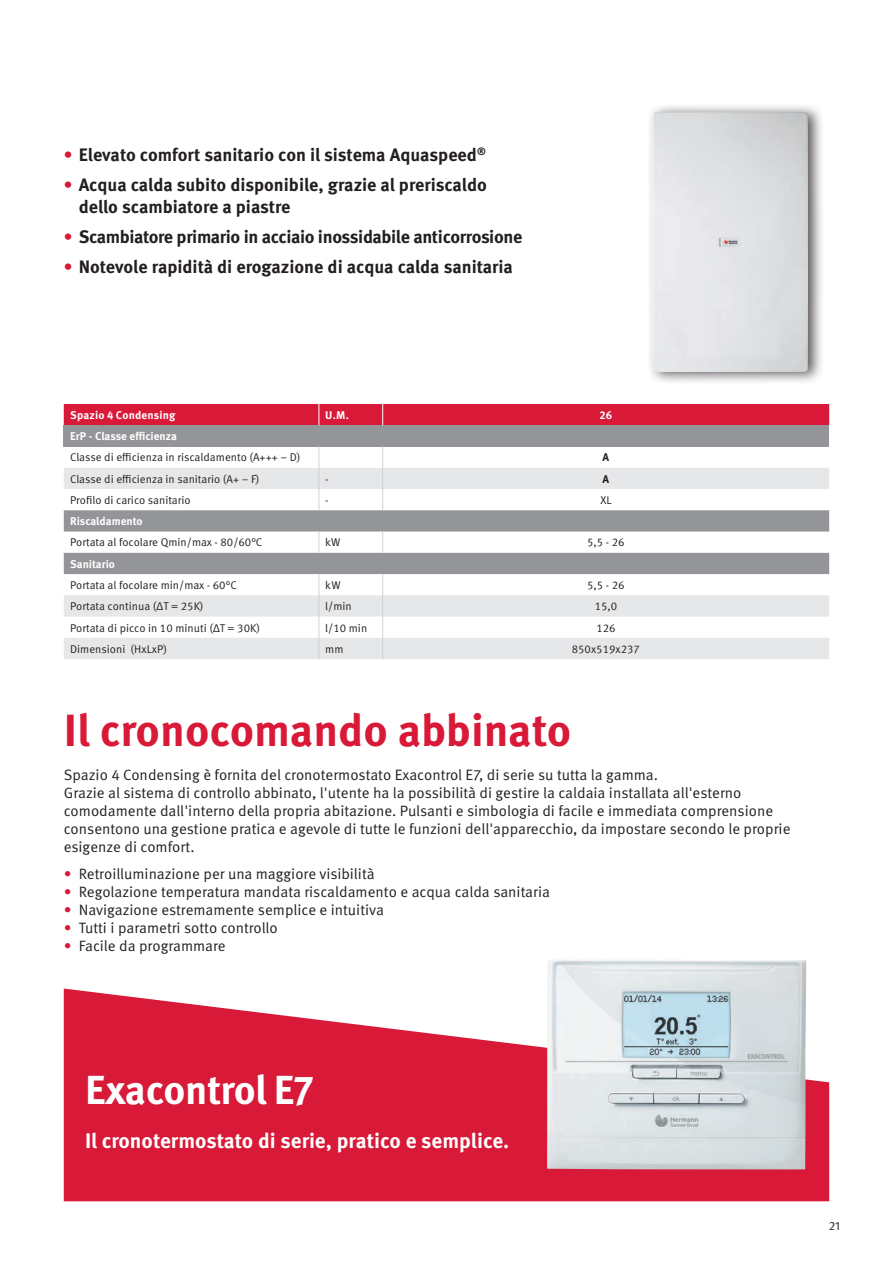
<style>
.page{position:relative;width:893px;height:1263px;background:#fff}
.page>*{position:absolute;margin:0;border:0;box-sizing:border-box;transform-origin:0 0}
.t1{font:700 45px "Meta Pro";color:#d91938}
.t2{font:700 40.5px "Meta Pro";letter-spacing:-.015em;color:#fff}
.t3{font:700 21px "Meta Pro";color:#fff}
.t4{font:700 18px/21.6px "Meta Pro";letter-spacing:-.01em;color:#231f20}
.t5{font:15px/18px "Meta Pro Norm";color:#231f20}
.t6{font:12px "Meta Pro Norm";color:#231f20}
.t7{font:11.25px "Meta Pro Norm";color:#231f20}
.t8{font:700 11.25px "Meta Pro";color:#fff}
.t9{font:700 11.25px "Meta Pro";color:#231f20}
.s1{color:#d91938}
</style>
<div class="page">
<div style="left:64px;top:425px;width:765px;height:21px;background:#939598"></div>
<svg style="left:64px;top:468px;width:765px;height:191px"></svg>
<svg style="left:64px;top:510px;width:765px;height:64px;fill:#939598"></svg>
<svg style="left:319px;top:446px;width:1px;height:64px"></svg>
<svg style="left:382px;top:446px;width:1px;height:64px"></svg>
<svg style="left:319px;top:531px;width:1px;height:22px"></svg>
<svg style="left:382px;top:531px;width:1px;height:22px"></svg>
<svg style="left:319px;top:574px;width:1px;height:85px"></svg>
<svg style="left:382px;top:574px;width:1px;height:85px"></svg>
<div style="left:64px;top:404px;width:765px;height:21px;background:#d91938"></div>
<div style="left:646px;top:103px;width:179px;height:282px;background:#231f20;opacity:.75"></div>
<img style="left:652px;top:112px;width:156px;height:259px">
<svg style="left:64px;top:988px;width:765px;height:213px;background:#de3a54"></svg>
<img style="left:547px;top:960px;width:259px;height:209px">
<p class="t4" style="left:64px;top:143px;width:423px"><span class="s1">•</span> Elevato comfort sanitario con il sistema Aquaspeed<sup>®</sup></p>
<p class="t4" style="left:79px;top:173px;width:410px;text-indent:-15px"><span class="s1">•</span> Acqua calda subito disponibile, grazie al preriscaldo dello scambiatore a piastre</p>
<p class="t4" style="left:64px;top:225px;width:460px"><span class="s1">•</span> Scambiatore primario in acciaio inossidabile anticorrosione</p>
<p class="t4" style="left:64px;top:255px;width:451px"><span class="s1">•</span> Notevole rapidità di erogazione di acqua calda sanitaria</p>
<p class="t8" style="left:70px;top:406px;width:107px">Spazio 4 Condensing</p>
<p class="t8" style="left:325px;top:406px;width:25px">U.M.</p>
<p class="t8" style="left:599px;top:406px;width:14px">26</p>
<p class="t8" style="left:70px;top:427px;width:108px">ErP - Classe efficienza</p>
<p class="t7" style="left:70px;top:449px;width:232px">Classe di efficienza in riscaldamento (A+++ − D)</p>
<p class="t9" style="left:603px;top:449px;width:8px">A</p>
<p class="t7" style="left:70px;top:470px;width:191px">Classe di efficienza in sanitario (A+ − F)</p>
<p class="t7" style="left:325px;top:470px;width:5px">-</p>
<p class="t9" style="left:603px;top:470px;width:8px">A</p>
<p class="t7" style="left:70px;top:491px;width:122px">Profilo di carico sanitario</p>
<p class="t7" style="left:325px;top:491px;width:5px">-</p>
<p class="t7" style="left:600px;top:491px;width:13px">XL</p>
<p class="t8" style="left:70px;top:512px;width:74px">Riscaldamento</p>
<p class="t7" style="left:70px;top:534px;width:194px">Portata al focolare Qmin/max - 80/60°C</p>
<p class="t7" style="left:325px;top:534px;width:17px">kW</p>
<p class="t7" style="left:587px;top:534px;width:39px">5,5 - 26</p>
<p class="t8" style="left:70px;top:555px;width:46px">Sanitario</p>
<p class="t7" style="left:70px;top:577px;width:168px">Portata al focolare min/max - 60°C</p>
<p class="t7" style="left:325px;top:577px;width:17px">kW</p>
<p class="t7" style="left:587px;top:577px;width:39px">5,5 - 26</p>
<p class="t7" style="left:70px;top:598px;width:135px">Portata continua (∆T = 25K)</p>
<p class="t7" style="left:325px;top:598px;width:28px">l/min</p>
<p class="t7" style="left:595px;top:598px;width:24px">15,0</p>
<p class="t7" style="left:70px;top:619px;width:191px">Portata di picco in 10 minuti (∆T = 30K)</p>
<p class="t7" style="left:325px;top:619px;width:43px">l/10 min</p>
<p class="t7" style="left:596px;top:619px;width:21px">126</p>
<p class="t7" style="left:70px;top:640px;width:98px">Dimensioni (HxLxP)</p>
<p class="t7" style="left:325px;top:640px;width:20px">mm</p>
<p class="t7" style="left:572px;top:640px;width:70px">850x519x237</p>
<h1 class="t1" style="left:64px;top:695px;width:509px">Il cronocomando abbinato</h1>
<p class="t5" style="left:64px;top:765px;width:728px">Spazio 4 Condensing è fornita del cronotermostato Exacontrol E7, di serie su tutta la gamma.<br>Grazie al sistema di controllo abbinato, l'utente ha la possibilità di gestire la caldaia installata all'esterno comodamente dall'interno della propria abitazione. Pulsanti e simbologia di facile e immediata comprensione consentono una gestione pratica e agevole di tutte le funzioni dell'apparecchio, da impostare secondo le proprie esigenze di comfort.</p>
<p class="t5" style="left:64px;top:864px;width:312px"><span class="s1">•</span> Retroilluminazione per una maggiore visibilità</p>
<p class="t5" style="left:64px;top:882px;width:488px"><span class="s1">•</span> Regolazione temperatura mandata riscaldamento e acqua calda sanitaria</p>
<p class="t5" style="left:64px;top:900px;width:322px"><span class="s1">•</span> Navigazione estremamente semplice e intuitiva</p>
<p class="t5" style="left:64px;top:918px;width:216px"><span class="s1">•</span> Tutti i parametri sotto controllo</p>
<p class="t5" style="left:64px;top:936px;width:163px"><span class="s1">•</span> Facile da programmare</p>
<h2 class="t2" style="left:85px;top:1058px;width:230px">Exacontrol E7</h2>
<h3 class="t3" style="left:85px;top:1124px;width:426px">Il cronotermostato di serie, pratico e semplice.</h3>
<p class="t6" style="left:829px;top:1216px;width:13px">21</p>
</div>
